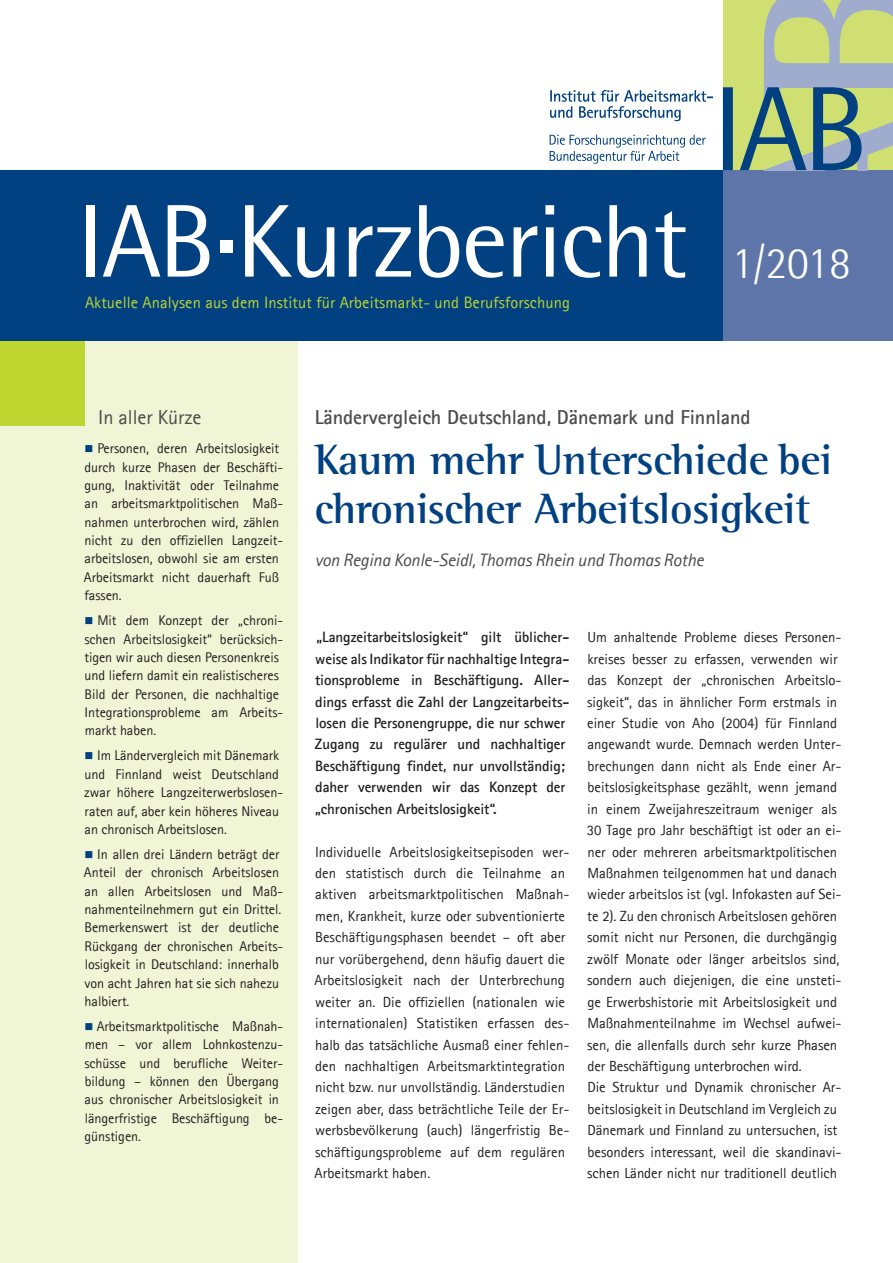
<style>
.page{position:relative;width:893px;height:1263px;background:#fff}
.page>*{position:absolute;margin:0;border:0;box-sizing:border-box;transform-origin:0 0}
.t1{font:103.5px "Agfa Rotis Semisans";letter-spacing:-.025em;color:#fff}
.t2{font:300 45px "Agfa Rotis Semisans";color:#fff}
.t3{font:700 43.5px/49.5px "Agfa Rotis Semi Serif";letter-spacing:-.01em;color:#014081}
.t4{font:700 20.25px "Agfa Rotis Sans Serif";letter-spacing:-.005em;color:#4b4c4d}
.t5{font:20.25px "Agfa Rotis Sans Serif";letter-spacing:-.005em;color:#4b4c4b}
.t6{font:italic 18px "Agfa Rotis Sans Serif";letter-spacing:-.01em;color:#4b4c4d}
.t7{font:16.5px "Agfa Rotis Sans Serif";letter-spacing:.005em;color:#bed630}
.t8{font:700 15px/21.5px "Agfa Rotis Sans Serif";letter-spacing:-.005em;color:#231f20}
.t9{font:14.7px/21.5px "Agfa Rotis Sans Serif";letter-spacing:-.005em;color:#231f20}
.t10{font:14.1px/18.3px "Agfa Rotis Sans Serif";letter-spacing:-.005em;color:#231f20}
.s1{font-size:15px}
</style>
<div class="page">
<div style="left:0;top:340px;width:298px;height:923px;background:#f0f5d5"></div>
<div style="left:0;top:340px;width:85px;height:85px;background:#bed630"></div>
<div style="left:0;top:170px;width:723px;height:170px;background:#014081"></div>
<div style="left:220px;top:240px;width:13px;height:13px;background:#fff"></div>
<div style="left:723px;top:170px;width:170px;height:170px;background:#5d75a8"></div>
<svg style="left:550px;top:90px;width:163px;height:31px"></svg>
<svg style="left:550px;top:135px;width:156px;height:29px"></svg>
<svg style="left:723px;top:0;width:170px;height:170px"></svg>
<h1 class="t1" style="left:78px;top:181px;width:612px">IAB Kurzbericht</h1>
<p class="t7" style="left:85px;top:292px;width:486px">Aktuelle Analysen aus dem Institut für Arbeitsmarkt- und Berufsforschung</p>
<h2 class="t2" style="left:731px;top:237px;width:121px">1/2018</h2>
<h3 class="t5" style="left:98px;top:405px;width:105px">In aller Kürze</h3>
<p class="t10" style="left:84px;top:439px;width:201px;text-indent:13px">Personen, deren Arbeitslosigkeit durch kurze Phasen der Beschäfti&shy;gung, Inaktivität oder Teilnahme an arbeitsmarktpolitischen Maß&shy;nahmen unterbrochen wird, zählen nicht zu den offiziellen Langzeit&shy;arbeitslosen, obwohl sie am ersten<br>Arbeitsmarkt nicht dauerhaft Fuß fassen.</p>
<p class="t10" style="left:84px;top:611px;width:200px;text-indent:13px">Mit dem Konzept der „chroni&shy;schen Arbeitslosigkeit“ berücksich&shy;tigen wir auch diesen Personenkreis und liefern damit ein realistischeres<br>Bild der Personen, die nachhaltige<br>Integrationsprobleme am Arbeits&shy;markt haben.</p>
<p class="t10" style="left:84px;top:746px;width:200px;text-indent:13px">Im Ländervergleich mit Dänemark und Finnland weist Deutschland zwar höhere Langzeiterwerbslosen&shy;raten auf, aber kein höheres Niveau an chronisch Arbeitslosen.</p>
<p class="t10" style="left:84px;top:845px;width:201px;text-indent:13px">In allen drei Ländern beträgt der<br>Anteil der chronisch Arbeitslosen an allen Arbeitslosen und Maß&shy;nahmenteilnehmern gut ein Drittel.<br>Bemerkenswert ist der deutliche<br>Rückgang der chronischen Arbeits&shy;losigkeit in Deutschland: innerhalb von acht Jahren hat sie sich nahezu halbiert.</p>
<p class="t10" style="left:84px;top:1017px;width:200px;text-indent:12px">Arbeitsmarktpolitische Maßnah&shy;men – vor allem Lohnkostenzu&shy;schüsse und berufliche Weiter&shy;bildung – können den Übergang aus chronischer Arbeitslosigkeit in längerfristige Beschäftigung be&shy;günstigen.</p>
<h3 class="t4" style="left:315px;top:405px;width:438px">Ländervergleich Deutschland, Dänemark und Finnland</h3>
<h3 class="t3" style="left:315px;top:434px;width:519px">Kaum mehr Unterschiede bei chronischer Arbeitslosigkeit</h3>
<p class="t6" style="left:315px;top:550px;width:391px">von Regina Konle-Seidl, Thomas Rhein und Thomas Rothe</p>
<p class="t8" style="left:315px;top:626px;width:256px">„Langzeitarbeitslosigkeit“ gilt üblicher&shy;weise als Indikator für nachhaltige Integra&shy;tionsprobleme in Beschäftigung. Aller&shy;dings erfasst die Zahl der Langzeitarbeits&shy;losen die Personengruppe, die nur schwer Zugang zu regulärer und nachhaltiger Beschäftigung findet, nur unvollständig; daher verwenden wir das Konzept der „chronischen Arbeitslosigkeit“.</p>
<p class="t9" style="left:315px;top:841px;width:256px">Individuelle Arbeitslosigkeitsepisoden wer&shy;den statistisch durch die Teilnahme an aktiven arbeitsmarktpolitischen Maßnah&shy;men, Krankheit, kurze oder subventionierte Beschäftigungsphasen beendet – oft aber nur vorübergehend, denn häufig dauert die Arbeitslosigkeit nach der Unterbrechung weiter an. Die offiziellen (nationalen wie internationalen) Statistiken erfassen des&shy;halb das tatsächliche Ausmaß einer fehlen&shy;den nachhaltigen Arbeitsmarktintegration nicht bzw. nur unvollständig. Länderstudien zeigen aber, dass beträchtliche Teile der Er&shy;werbsbevölkerung (auch) längerfristig Be&shy;schäftigungsprobleme auf dem regulären Arbeitsmarkt haben.</p>
<p class="t9" style="left:587px;top:626px;width:256px">Um anhaltende Probleme dieses Personen&shy;kreises besser zu erfassen, verwenden wir das Konzept der „chronischen Arbeitslo&shy;sigkeit“, das in ähnlicher Form erstmals in einer Studie von Aho (2004) für Finnland angewandt wurde. Demnach werden Unter&shy;brechungen dann nicht als Ende einer Ar&shy;beitslosigkeitsphase gezählt, wenn jemand in einem Zweijahreszeitraum weniger als 30 Tage pro Jahr beschäftigt ist oder an ei&shy;ner oder mehreren arbeitsmarktpolitischen Maßnahmen teilgenommen hat und danach wieder arbeitslos ist (vgl. <span class="s1">Infokasten</span> auf Sei&shy;te 2). Zu den chronisch Arbeitslosen gehören somit nicht nur Personen, die durchgängig zwölf Monate oder länger arbeitslos sind, sondern auch diejenigen, die eine unsteti&shy;ge Erwerbshistorie mit Arbeitslosigkeit und Maßnahmenteilnahme im Wechsel aufwei&shy;sen, die allenfalls durch sehr kurze Phasen der Beschäftigung unterbrochen wird.<br>Die Struktur und Dynamik chronischer Ar&shy;beitslosigkeit in Deutschland im Vergleich zu Dänemark und Finnland zu untersuchen, ist besonders interessant, weil die skandinavi&shy;schen Länder nicht nur traditionell deutlich</p>
</div>
